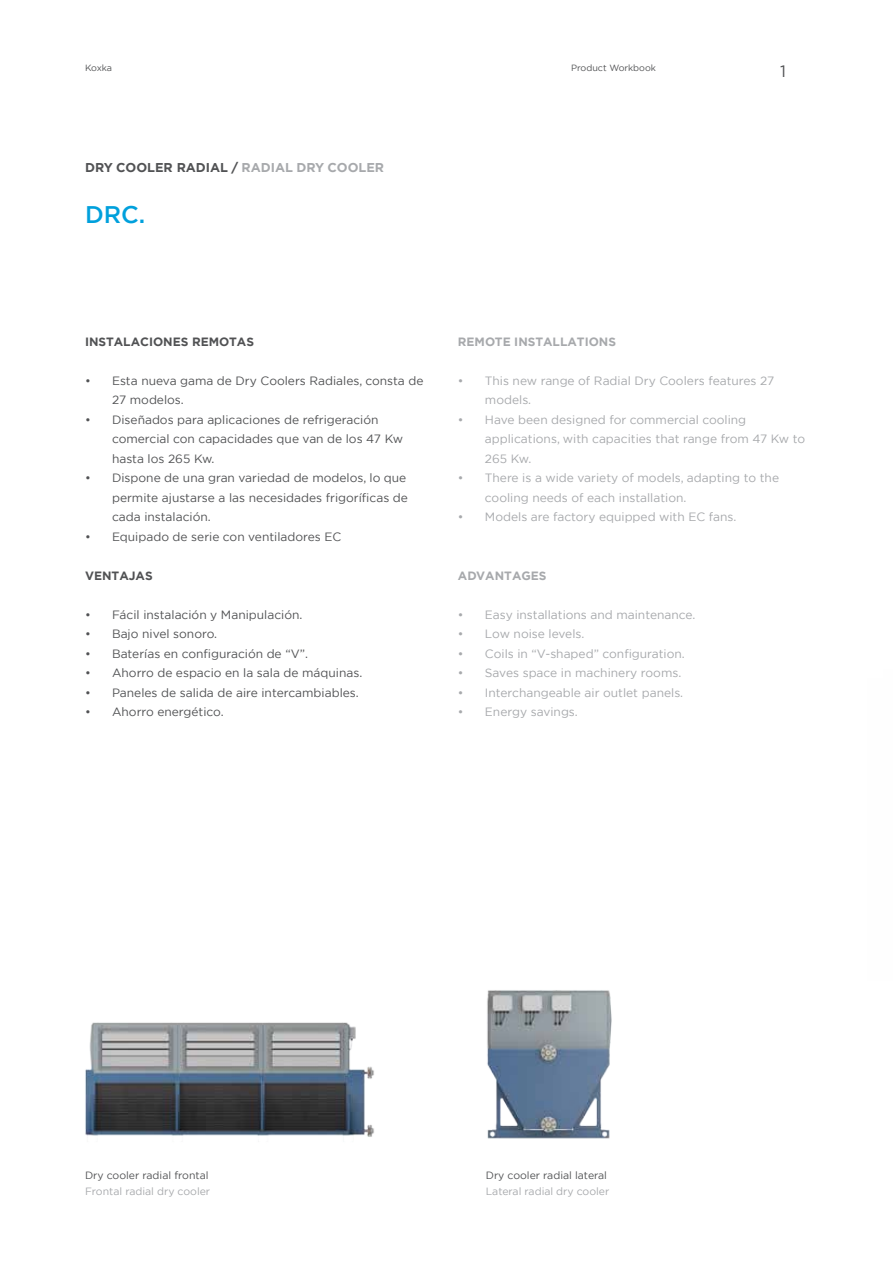
<style>
.page{position:relative;width:893px;height:1263px;background:#fff}
.page>*{position:absolute;margin:0;border:0;box-sizing:border-box;transform-origin:0 0}
.t1{font:500 24px "Gotham";color:#00a0dc}
.t2{font:16.5px "Gotham";color:#515254}
.t3{font:700 12.75px "Gotham";color:#515254}
.t4{font:12px/19.5px "Gotham";color:#515254}
.t5{font:12px/19.5px "Gotham";color:#a7a9ac}
.t6{font:700 12px "Gotham";color:#a7a9ac}
.t7{font:700 12px "Gotham";color:#515254}
.t8{font:10.5px "Gotham";color:#515254}
.t9{font:10.5px "Gotham";color:#a7a9ac}
.t10{font:9px "Gotham";color:#515254}
.s1{color:#a7a9ac}
</style>
<div class="page">
<img style="left:85px;top:1022px;width:289px;height:115px">
<img style="left:487px;top:990px;width:125px;height:149px">
<p class="t10" style="left:85px;top:62px;width:29px">Koxka</p>
<p class="t10" style="left:571px;top:62px;width:86px">Product Workbook</p>
<p class="t3" style="left:85px;top:159px;width:301px">DRY COOLER RADIAL / <span class="s1">RADIAL DRY COOLER</span></p>
<h1 class="t1" style="left:85px;top:199px;width:18px">DRC</h1>
<h1 class="t1" style="left:139px;top:199px;width:8px">.</h1>
<h2 class="t2" style="left:780px;top:61px;width:7px">1</h2>
<p class="t7" style="left:85px;top:333px;width:170px">INSTALACIONES REMOTAS</p>
<p class="t4" style="left:112px;top:370px;width:313px;text-indent:-27px">• Esta nueva gama de Dry Coolers Radiales, consta de<br>27 modelos.</p>
<p class="t4" style="left:112px;top:409px;width:292px;text-indent:-27px">• Diseñados para aplicaciones de refrigeración comercial con capacidades que van de los 47 Kw hasta los 265 Kw.</p>
<p class="t4" style="left:112px;top:468px;width:297px;text-indent:-27px">• Dispone de una gran variedad de modelos, lo que permite ajustarse a las necesidades frigoríficas de cada instalación.</p>
<p class="t4" style="left:85px;top:526px;width:258px">• Equipado de serie con ventiladores EC</p>
<p class="t7" style="left:85px;top:567px;width:69px">VENTAJAS</p>
<p class="t4" style="left:85px;top:604px;width:219px">• Fácil instalación y Manipulación.</p>
<p class="t4" style="left:85px;top:624px;width:134px">• Bajo nivel sonoro.</p>
<p class="t4" style="left:85px;top:643px;width:224px">• Baterías en configuración de “V”.</p>
<p class="t4" style="left:85px;top:663px;width:279px">• Ahorro de espacio en la sala de máquinas.</p>
<p class="t4" style="left:85px;top:682px;width:275px">• Paneles de salida de aire intercambiables.</p>
<p class="t4" style="left:85px;top:702px;width:140px">• Ahorro energético.</p>
<p class="t6" style="left:458px;top:333px;width:160px">REMOTE INSTALLATIONS</p>
<p class="t5" style="left:485px;top:370px;width:291px;text-indent:-27px">• This new range of Radial Dry Coolers features 27 models.</p>
<p class="t5" style="left:485px;top:409px;width:322px;text-indent:-27px">• Have been designed for commercial cooling applications, with capacities that range from 47 Kw to<br>265 Kw.</p>
<p class="t5" style="left:485px;top:468px;width:296px;text-indent:-27px">• There is a wide variety of models, adapting to the cooling needs of each installation.</p>
<p class="t5" style="left:458px;top:507px;width:280px">• Models are factory equipped with EC fans.</p>
<p class="t6" style="left:458px;top:567px;width:20px">ADVANTAGES</p>
<p class="t5" style="left:458px;top:604px;width:239px">• Easy installations and maintenance.</p>
<p class="t5" style="left:458px;top:624px;width:128px">• Low noise levels.</p>
<p class="t5" style="left:458px;top:643px;width:228px">• Coils in “V-shaped” configuration.</p>
<p class="t5" style="left:458px;top:663px;width:225px">• Saves space in machinery rooms.</p>
<p class="t5" style="left:458px;top:682px;width:227px">• Interchangeable air outlet panels.</p>
<p class="t5" style="left:458px;top:702px;width:121px">• Energy savings.</p>
<p class="t8" style="left:85px;top:1168px;width:125px">Dry cooler radial frontal</p>
<p class="t9" style="left:85px;top:1185px;width:127px">Frontal radial dry cooler</p>
<p class="t8" style="left:486px;top:1168px;width:123px">Dry cooler radial lateral</p>
<p class="t9" style="left:486px;top:1185px;width:125px">Lateral radial dry cooler</p>
</div>
